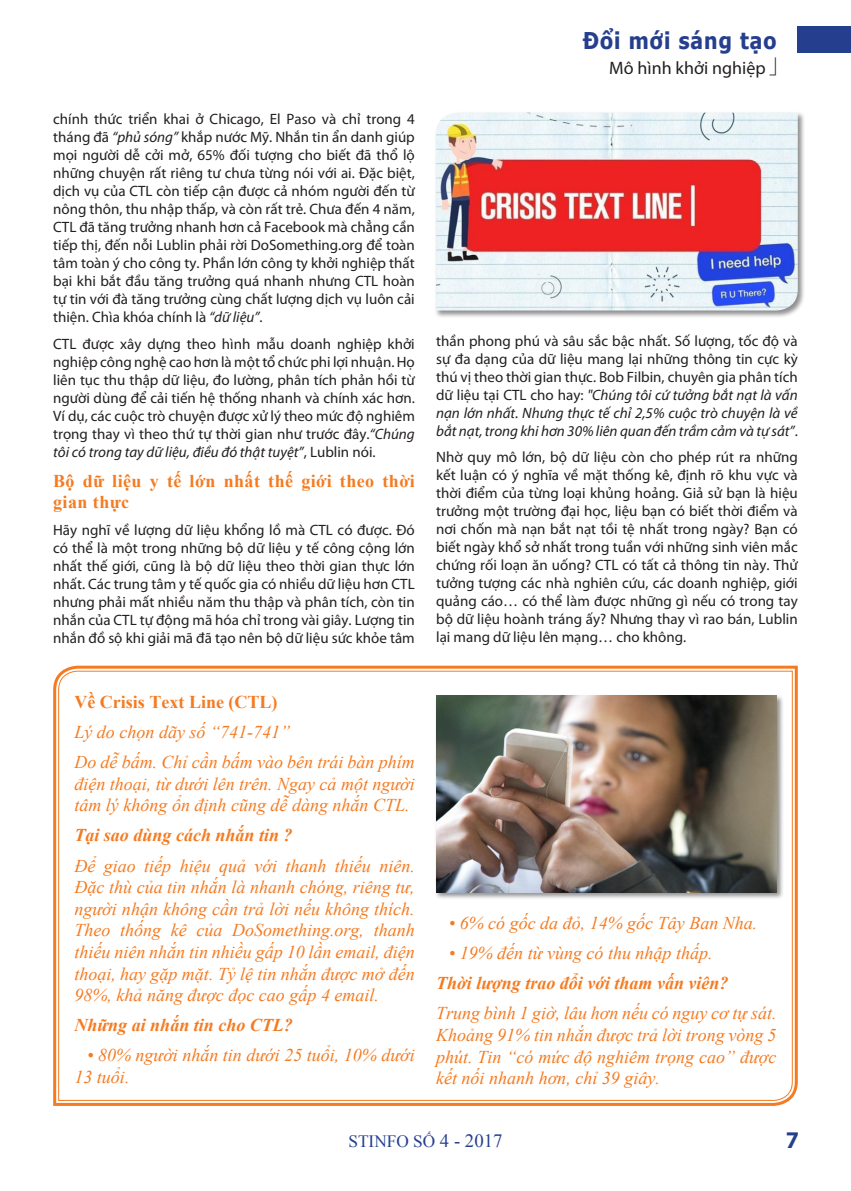
<style>
.page{position:relative;width:851px;height:1191px;background:#fff}
.page>*{position:absolute;margin:0;border:0;box-sizing:border-box;transform-origin:0 0}
.t1{font:700 24px "Myriad Pro";color:#253f8e}
.t2{font:700 23.1px "Tahoma";letter-spacing:.05em;color:#253f8e;scale:.91 1}
.t3{font:italic 18px/21.6px "Times New Roman";color:#f47b21;text-align:justify}
.t4{font:italic 700 18px "Times New Roman";color:#f47b21}
.t5{font:700 18px/21.6px "Times New Roman";letter-spacing:.025em;color:#f47b21}
.t6{font:700 18px "Times New Roman";color:#f47b21}
.t7{font:18px "Myriad Pro";color:#231f20}
.t8{font:17.25px "Times New Roman";color:#253f8e}
.t9{font:15px/18px "Myriad Pro";color:#231f20;text-align:justify}
.s1{font-style:italic}
.s2{font-size:18.75px}
</style>
<div class="page">
<div style="left:797px;top:26px;width:53px;height:27px;background:#253f8e"></div>
<svg style="left:53px;top:665px;width:745px;height:441px"></svg>
<svg style="left:58px;top:670px;width:735px;height:431px"></svg>
<div style="left:434px;top:694px;width:350px;height:205px;background:#231f20;opacity:.5"></div>
<img style="left:436px;top:695px;width:340px;height:197px">
<div style="left:434px;top:111px;width:371px;height:207px;background:#231f20;opacity:.5"></div>
<img style="left:436px;top:113px;width:361px;height:197px">
<h2 class="t2" style="left:582px;top:24px;width:214px">Đổi mới sáng tạo</h2>
<p class="t9" style="left:53px;top:110px;width:363px">chính thức triển khai ở Chicago, El Paso và chỉ trong 4 tháng đã <span class="s1">“phủ sóng”</span> khắp nước Mỹ. Nhắn tin ẩn danh giúp mọi người dễ cởi mở, 65% đối tượng cho biết đã thổ lộ những chuyện rất riêng tư chưa từng nói với ai. Đặc biệt, dịch vụ của CTL còn tiếp cận được cả nhóm người đến từ nông thôn, thu nhập thấp, và còn rất trẻ. Chưa đến 4 năm, CTL đã tăng trưởng nhanh hơn cả Facebook mà chẳng cần tiếp thị, đến nỗi Lublin phải rời DoSomething.org để toàn tâm toàn ý cho công ty. Phần lớn công ty khởi nghiệp thất bại khi bắt đầu tăng trưởng quá nhanh nhưng CTL hoàn tự tin với đà tăng trưởng cùng chất lượng dịch vụ luôn cải thiện. Chìa khóa chính là <span class="s1">“dữ liệu”</span>.</p>
<p class="t9" style="left:53px;top:334px;width:363px">CTL được xây dựng theo hình mẫu doanh nghiệp khởi nghiệp công nghệ cao hơn là một tổ chức phi lợi nhuận. Họ liên tục thu thập dữ liệu, đo lường, phân tích phản hồi từ người dùng để cải tiến hệ thống nhanh và chính xác hơn.<br>Ví dụ, các cuộc trò chuyện được xử lý theo mức độ nghiêm trọng thay vì theo thứ tự thời gian như trước đây.<span class="s1">“Chúng tôi có trong tay dữ liệu, điều đó thật tuyệt”</span>, Lublin nói.</p>
<p class="t5" style="left:53px;top:469px;width:363px">Bộ dữ liệu y tế lớn nhất thế giới theo thời gian thực</p>
<p class="t9" style="left:53px;top:520px;width:363px">Hãy nghĩ về lượng dữ liệu khổng lồ mà CTL có được. Đó có thể là một trong những bộ dữ liệu y tế công cộng lớn nhất thế giới, cũng là bộ dữ liệu theo thời gian thực lớn nhất. Các trung tâm y tế quốc gia có nhiều dữ liệu hơn CTL nhưng phải mất nhiều năm thu thập và phân tích, còn tin nhắn của CTL tự động mã hóa chỉ trong vài giây. Lượng tin nhắn đồ sộ khi giải mã đã tạo nên bộ dữ liệu sức khỏe tâm</p>
<p class="t6" style="left:74px;top:689px;width:204px">Về Crisis Text Line (CTL)</p>
<p class="t3" style="left:74px;top:720px;width:217px">Lý do chọn dãy số “741-741”</p>
<p class="t3" style="left:74px;top:751px;width:342px">Do dễ bấm. Chỉ cần bấm vào bên trái bàn phím điện thoại, từ dưới lên trên. Ngay cả một người tâm lý không ổn định cũng dễ dàng nhắn CTL.</p>
<p class="t4" style="left:74px;top:823px;width:220px">Tại sao dùng cách nhắn tin ?</p>
<p class="t3" style="left:74px;top:854px;width:342px">Để giao tiếp hiệu quả với thanh thiếu niên.<br>Đặc thù của tin nhắn là nhanh chóng, riêng tư, người nhận không cần trả lời nếu không thích.<br>Theo thống kê của DoSomething.org, thanh thiếu niên nhắn tin nhiều gấp 10 lần email, điện thoại, hay gặp mặt. Tỷ lệ tin nhắn được mở đến 98%, khả năng được đọc cao gấp 4 email.</p>
<p class="t4" style="left:74px;top:1012px;width:220px">Những ai nhắn tin cho CTL?</p>
<p class="t3" style="left:74px;top:1044px;width:342px;text-indent:13px">• 80% người nhắn tin dưới 25 tuổi, 10% dưới<br>13 tuổi.</p>
<p class="t7" style="left:609px;top:57px;width:158px">Mô hình khởi nghiệp</p>
<p class="t9" style="left:436px;top:331px;width:363px">thần phong phú và sâu sắc bậc nhất. Số lượng, tốc độ và sự đa dạng của dữ liệu mang lại những thông tin cực kỳ thú vị theo thời gian thực. Bob Filbin, chuyên gia phân tích dữ liệu tại CTL cho hay: <span class="s1">"Chúng tôi cứ tưởng bắt nạt là vấn nạn lớn nhất. Nhưng thực tế chỉ 2,5% cuộc trò chuyện là về bắt nạt, trong khi hơn 30% liên quan đến trầm cảm và tự sát”</span>.</p>
<p class="t9" style="left:436px;top:448px;width:363px">Nhờ quy mô lớn, bộ dữ liệu còn cho phép rút ra những kết luận có ý nghĩa về mặt thống kê, định rõ khu vực và thời điểm của từng loại khủng hoảng. Giả sử bạn là hiệu trưởng một trường đại học, liệu bạn có biết thời điểm và nơi chốn mà nạn bắt nạt tồi tệ nhất trong ngày? Bạn có biết ngày khổ sở nhất trong tuần với những sinh viên mắc chứng rối loạn ăn uống? CTL có tất cả thông tin này. Thử tưởng tượng các nhà nghiên cứu, các doanh nghiệp, giới quảng cáo… có thể làm được những gì nếu có trong tay bộ dữ liệu hoành tráng ấy? Nhưng thay vì rao bán, Lublin lại mang dữ liệu lên mạng… cho không.</p>
<p class="t3" style="left:449px;top:911px;width:310px">• 6% có gốc da đỏ, 14% gốc Tây Ban Nha.</p>
<p class="t3" style="left:449px;top:942px;width:265px">• 19% đến từ vùng có thu nhập thấp.</p>
<p class="t4" style="left:436px;top:970px;width:294px">Thời lượng trao đổi với tham vấn viên?</p>
<p class="t3" style="left:436px;top:1002px;width:342px">Trung bình 1 giờ, lâu hơn nếu có nguy cơ tự sát.<br>Khoảng 91% tin nhắn được trả lời trong vòng 5 phút. Tin “có mức độ nghiêm trọng cao” được kết nối nhanh hơn, chỉ 39 giây.</p>
<p class="t8" style="left:348px;top:1130px;width:155px">STINFO SỐ <span class="s2">4 - 2017</span></p>
<p class="t1" style="left:785px;top:1124px;width:15px">7</p>
</div>
